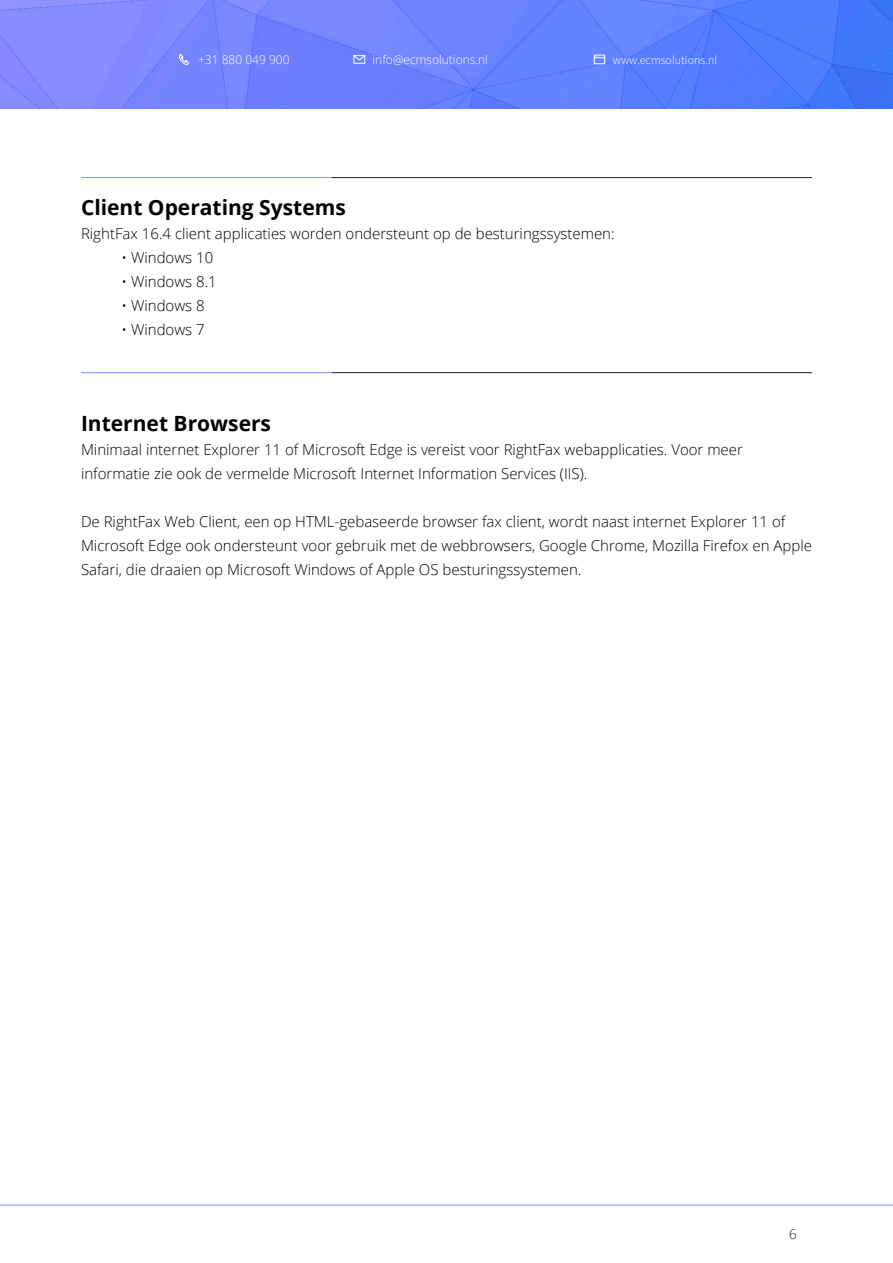
<style>
.page{position:relative;width:893px;height:1263px;background:#fff}
.page>*{position:absolute;margin:0;border:0;box-sizing:border-box;transform-origin:0 0}
.t1{font:700 21px "Open Sans";color:#000}
.t2{font:300 15px/24px "Open Sans";color:#000}
.t3{font:300 13.5px "Open Sans";color:#231f20}
.t4{font:300 12px "Open Sans";color:#fff}
.t5{font:300 12px "Source Sans Pro";color:#fff}
</style>
<div class="page">
<img style="left:0;top:0;width:893px;height:108px">
<hr style="left:0;top:1205px;width:893px;height:1px;background:#858cff">
<svg style="left:179px;top:54px;width:10px;height:11px"></svg>
<svg style="left:353px;top:55px;width:12px;height:9px"></svg>
<svg style="left:594px;top:55px;width:11px;height:9px"></svg>
<hr style="left:81px;top:177px;width:250px;height:1px;background:#858cff">
<hr style="left:331px;top:177px;width:481px;height:1px;background:#231f20">
<hr style="left:81px;top:372px;width:250px;height:1px;background:#858cff">
<hr style="left:331px;top:372px;width:481px;height:1px;background:#231f20">
<p class="t4" style="left:198px;top:52px;width:93px">+31 880 049 900</p>
<p class="t4" style="left:373px;top:52px;width:117px">info@ecmsolutions.nl</p>
<p class="t5" style="left:613px;top:53px;width:106px">www.ecmsolutions.nl</p>
<p class="t1" style="left:81px;top:193px;width:266px">Client Operating Systems</p>
<p class="t2" style="left:81px;top:221px;width:535px">RightFax 16.4 client applicaties worden ondersteunt op de besturingssystemen:</p>
<p class="t2" style="left:122px;top:245px;width:93px">• Windows 10</p>
<p class="t2" style="left:122px;top:269px;width:97px">• Windows 8.1</p>
<p class="t2" style="left:122px;top:293px;width:85px">• Windows 8</p>
<p class="t2" style="left:122px;top:317px;width:85px">• Windows 7</p>
<p class="t1" style="left:81px;top:409px;width:192px">Internet Browsers</p>
<p class="t2" style="left:81px;top:437px;width:663px">Minimaal internet Explorer 11 of Microsoft Edge is vereist voor RightFax webapplicaties. Voor meer informatie zie ook de vermelde Microsoft Internet Information Services (IIS).</p>
<p class="t2" style="left:81px;top:509px;width:732px">De RightFax Web Client, een op HTML-gebaseerde browser fax client, wordt naast internet Explorer 11 of<br>Microsoft Edge ook ondersteunt voor gebruik met de webbrowsers, Google Chrome, Mozilla Firefox en Apple<br>Safari, die draaien op Microsoft Windows of Apple OS besturingssystemen.</p>
<p class="t3" style="left:789px;top:1225px;width:9px">6</p>
</div>
